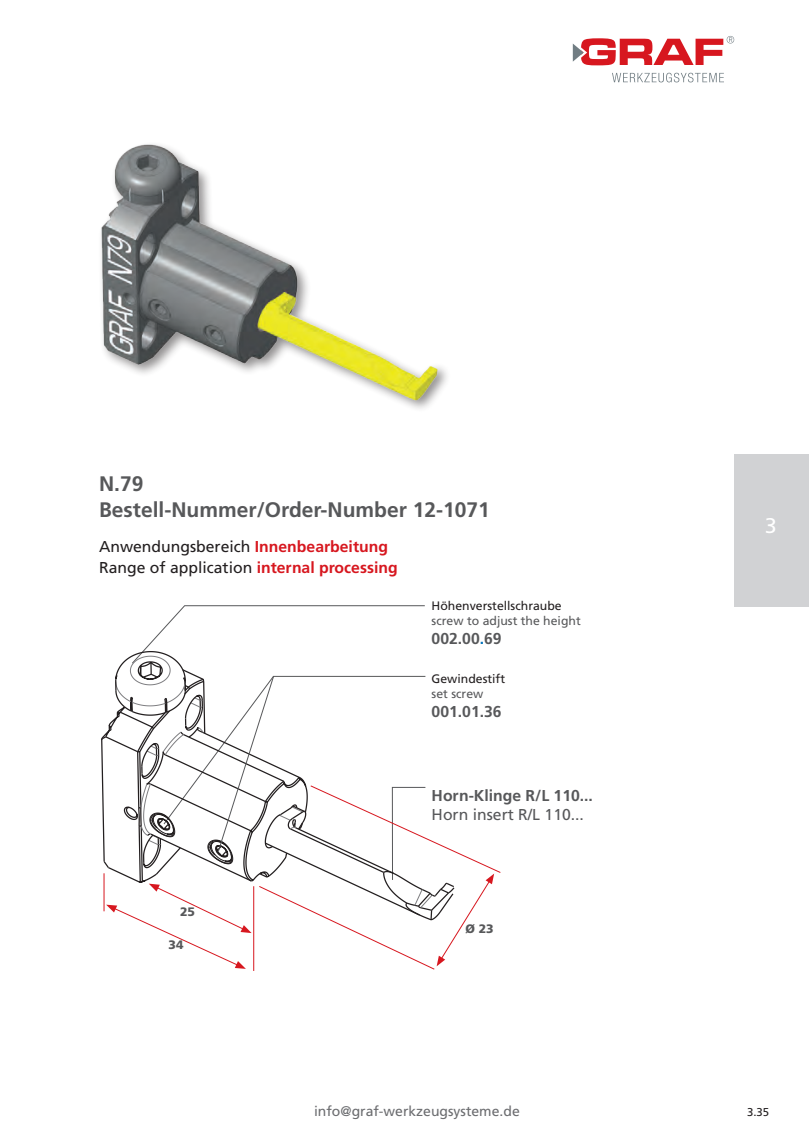
<style>
.page{position:relative;width:809px;height:1141px;background:#fff}
.page>*{position:absolute;margin:0;border:0;box-sizing:border-box;transform-origin:0 0}
.t1{font:700 21px/25.2px "Frutiger";color:#57585a}
.t2{font:21px "Frutiger BQ";color:#fff}
.t3{font:15.75px "Frutiger";color:#231f20}
.t4{font:700 15.75px "Frutiger";color:#57585a}
.t5{font:15.75px "Frutiger";color:#57585a}
.t6{font:14px "Frutiger";color:#6c6d70}
.t7{font:12.25px "Frutiger";color:#231f20}
.t8{font:12.25px "Frutiger";color:#57585a}
.t9{font:900 12.25px "Frutiger";color:#57585a}
.t10{font:11.38px "Frutiger";color:#231f20}
.s1{font-weight:700;color:#d7171f}
.s2{color:#0072bc}
</style>
<div class="page">
<svg style="left:612px;top:73px;width:112px;height:9px"></svg>
<svg style="left:573px;top:36px;width:161px;height:29px"></svg>
<div style="left:734px;top:454px;width:75px;height:153px;background:#d1d2d4"></div>
<img style="left:101px;top:144px;width:343px;height:265px">
<hr style="left:253px;top:886px;width:1px;height:85px;background:#d7171f">
<svg style="left:101px;top:605px;width:400px;height:365px"></svg>
<p class="t1" style="left:99px;top:471px;width:392px">N.79<br>Bestell-Nummer/Order-Number 12-1071</p>
<p class="t3" style="left:99px;top:537px;width:290px">Anwendungsbereich <span class="s1">Innenbearbeitung</span></p>
<p class="t3" style="left:99px;top:558px;width:300px">Range of application <span class="s1">internal processing</span></p>
<p class="t9" style="left:180px;top:904px;width:16px">25</p>
<p class="t9" style="left:168px;top:937px;width:16px">34</p>
<p class="t7" style="left:431px;top:599px;width:132px">Höhenverstellschraube</p>
<p class="t8" style="left:431px;top:614px;width:151px">screw to adjust the height</p>
<p class="t4" style="left:431px;top:629px;width:72px">002.00<span class="s2">.</span>69</p>
<p class="t7" style="left:431px;top:672px;width:75px">Gewindestift</p>
<p class="t8" style="left:431px;top:687px;width:53px">set screw</p>
<p class="t4" style="left:431px;top:702px;width:72px">001.01.36</p>
<p class="t4" style="left:431px;top:786px;width:163px">Horn-Klinge R/L 110...</p>
<p class="t5" style="left:431px;top:805px;width:154px">Horn insert R/L 110...</p>
<p class="t9" style="left:465px;top:921px;width:30px">Ø 23</p>
<h1 class="t2" style="left:765px;top:514px;width:13px">3</h1>
<p class="t6" style="left:314px;top:1103px;width:207px">info@graf-werkzeugsysteme.de</p>
<p class="t10" style="left:747px;top:1106px;width:24px">3.35</p>
</div>
